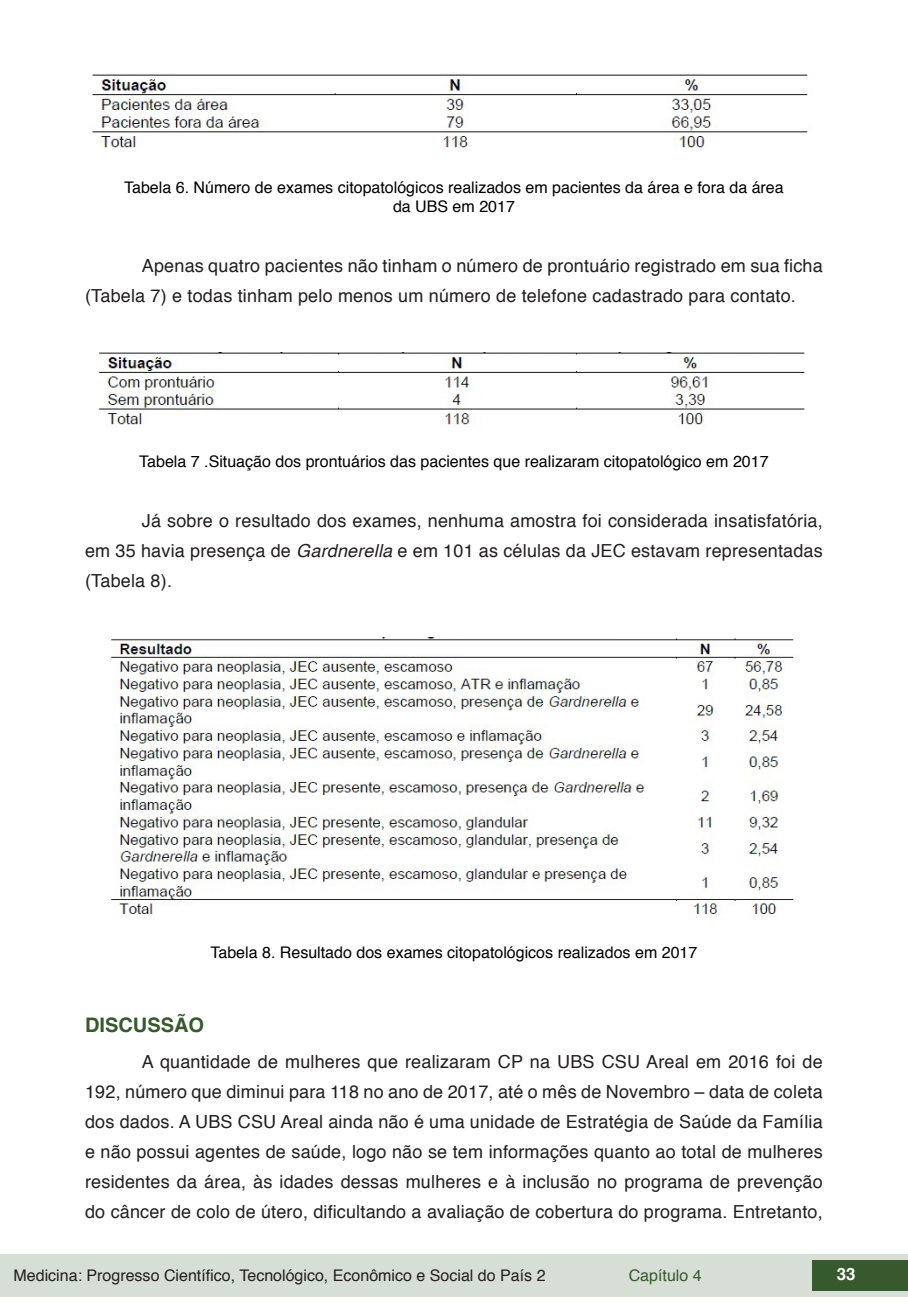
<style>
.page{position:relative;width:908px;height:1304px;background:#fff}
.page>*{position:absolute;margin:0;border:0;box-sizing:border-box;transform-origin:0 0}
.TITULOS{font:700 20px "Helvetica";color:#36592e}
.txt{font:18px/30px "Helvetica";letter-spacing:.01em;color:#231f20;text-align:justify}
.t1{font:700 16.8px "Helvetica";color:#fff}
.imagens_graf_tab{font:16px/19.2px "Helvetica";color:#000;text-align:center}
.t2{font:16px "Helvetica";color:#231f20}
.t3{font:16px "Helvetica";color:#36592e}
.s1{font-style:italic}
</style>
<div class="page">
<div style="left:0;top:1254px;width:906px;height:43px;background:#d7ded5"></div>
<div style="left:812px;top:1261px;width:95px;height:30px;background:#36592e"></div>
<img style="left:92px;top:74px;width:716px;height:74px">
<img style="left:99px;top:352px;width:706px;height:75px">
<img style="left:111px;top:637px;width:683px;height:282px">
<p class="imagens_graf_tab" style="left:124px;top:178px;width:660px">Tabela 6. Número de exames citopatológicos realizados em pacientes da área e fora da área da UBS em 2017</p>
<p class="txt" style="left:85px;top:251px;width:738px;text-indent:57px">Apenas quatro pacientes não tinham o número de prontuário registrado em sua ficha (Tabela 7) e todas tinham pelo menos um número de telefone cadastrado para contato.</p>
<p class="imagens_graf_tab" style="left:139px;top:452px;width:630px">Tabela 7 .Situação dos prontuários das pacientes que realizaram citopatológico em 2017</p>
<p class="txt" style="left:85px;top:506px;width:738px;text-indent:57px">Já sobre o resultado dos exames, nenhuma amostra foi considerada insatisfatória, em 35 havia presença de <span class="s1">Gardnerella</span> e em 101 as células da JEC estavam representadas (Tabela 8).</p>
<p class="imagens_graf_tab" style="left:210px;top:943px;width:488px">Tabela 8. Resultado dos exames citopatológicos realizados em 2017</p>
<p class="TITULOS" style="left:85px;top:1009px;width:120px">DISCUSSÃO</p>
<p class="txt" style="left:85px;top:1047px;width:738px;text-indent:57px">A quantidade de mulheres que realizaram CP na UBS CSU Areal em 2016 foi de 192, número que diminui para 118 no ano de 2017, até o mês de Novembro – data de coleta dos dados. A UBS CSU Areal ainda não é uma unidade de Estratégia de Saúde da Família e não possui agentes de saúde, logo não se tem informações quanto ao total de mulheres residentes da área, às idades dessas mulheres e à inclusão no programa de prevenção do câncer de colo de útero, dificultando a avaliação de cobertura do programa. Entretanto,</p>
<p class="t2" style="left:14px;top:1263px;width:533px">Medicina: Progresso Científico, Tecnológico, Econômico e Social do País 2</p>
<p class="t3" style="left:628px;top:1263px;width:74px">Capítulo 4</p>
<p class="t1" style="left:836px;top:1261px;width:20px">33</p>
</div>
